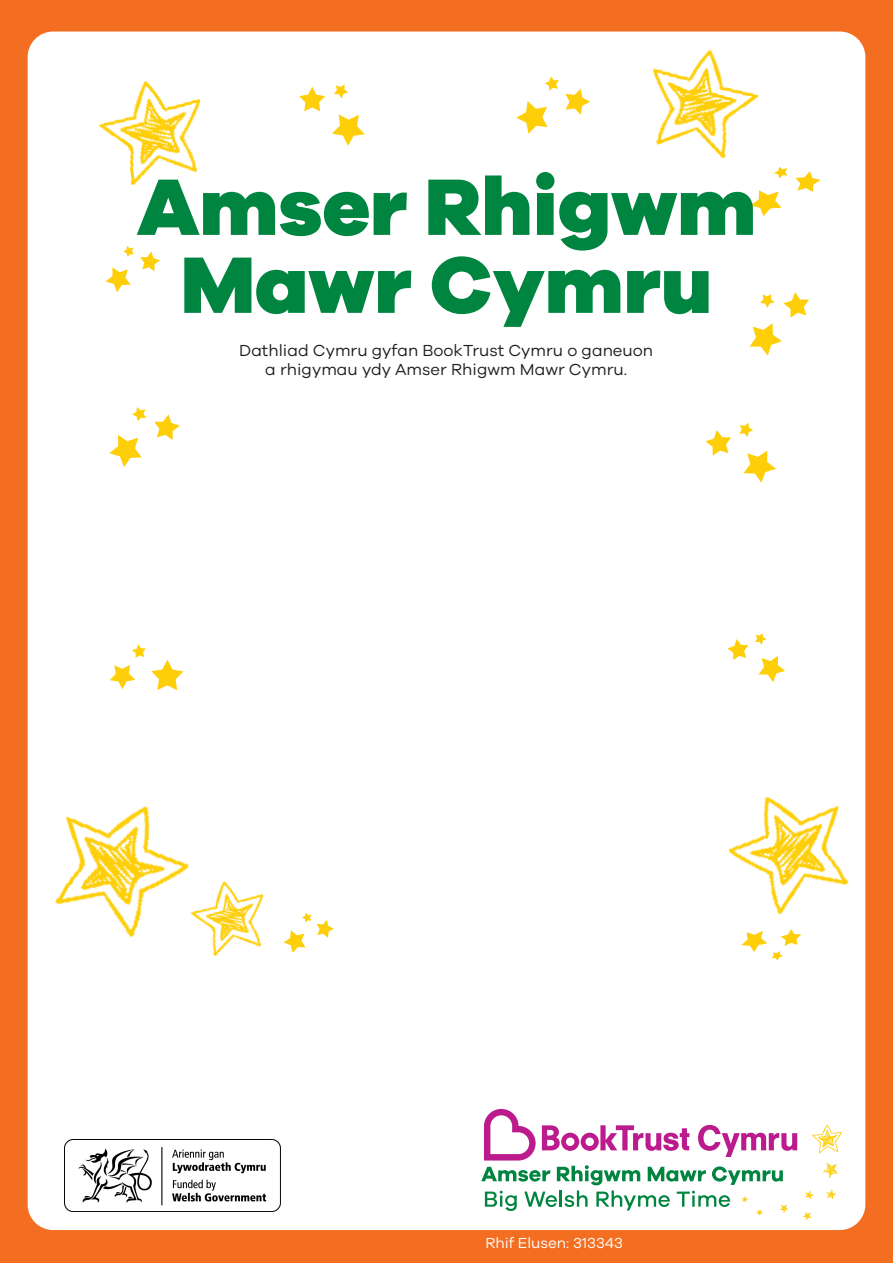
<style>
.page{position:relative;width:893px;height:1263px;background:#f36e21}
.page>*{position:absolute;margin:0;border:0;box-sizing:border-box;transform-origin:0 0}
.t1{font:800 82.5px/78px "Galano Grotesque";color:#008540;text-align:center}
.t2{font:16.5px/19.5px "Galano Grotesque";color:#231f20;text-align:center}
.t3{font:15px "Galano Grotesque";color:#fff}
</style>
<div class="page">
<div style="left:28px;top:32px;width:837px;height:1198px;background:#fff;border-radius:26px"></div>
<img style="left:756px;top:1124px;width:85px;height:96px">
<svg style="left:106px;top:267px;width:25px;height:25px"></svg>
<svg style="left:140px;top:252px;width:20px;height:19px"></svg>
<svg style="left:123px;top:246px;width:11px;height:11px"></svg>
<svg style="left:284px;top:912px;width:50px;height:41px"></svg>
<svg style="left:750px;top:190px;width:31px;height:26px"></svg>
<svg style="left:797px;top:171px;width:24px;height:21px"></svg>
<img style="left:98px;top:80px;width:103px;height:106px">
<img style="left:637px;top:31px;width:160px;height:149px">
<svg style="left:332px;top:114px;width:33px;height:32px"></svg>
<svg style="left:299px;top:87px;width:26px;height:24px"></svg>
<svg style="left:334px;top:84px;width:14px;height:14px"></svg>
<svg style="left:516px;top:101px;width:32px;height:33px"></svg>
<svg style="left:565px;top:89px;width:25px;height:26px"></svg>
<svg style="left:545px;top:76px;width:14px;height:15px"></svg>
<svg style="left:109px;top:435px;width:33px;height:32px"></svg>
<svg style="left:154px;top:414px;width:26px;height:26px"></svg>
<svg style="left:132px;top:407px;width:14px;height:14px"></svg>
<svg style="left:752px;top:949px;width:31px;height:11px"></svg>
<svg style="left:750px;top:292px;width:59px;height:64px"></svg>
<svg style="left:759px;top:656px;width:26px;height:26px"></svg>
<svg style="left:727px;top:639px;width:21px;height:21px"></svg>
<svg style="left:755px;top:633px;width:11px;height:12px"></svg>
<svg style="left:110px;top:644px;width:73px;height:46px"></svg>
<svg style="left:744px;top:451px;width:32px;height:32px"></svg>
<svg style="left:705px;top:430px;width:26px;height:26px"></svg>
<svg style="left:739px;top:423px;width:14px;height:14px"></svg>
<img style="left:27px;top:743px;width:162px;height:233px">
<img style="left:163px;top:867px;width:102px;height:109px">
<img style="left:728px;top:740px;width:138px;height:209px">
<svg style="left:481px;top:1109px;width:316px;height:102px"></svg>
<img style="left:65px;top:1139px;width:215px;height:73px">
<h1 class="t1" style="left:137px;top:165px;width:621px">Amser Rhigwm<br>Mawr Cymru</h1>
<p class="t2" style="left:239px;top:340px;width:415px">Dathliad Cymru gyfan BookTrust Cymru o ganeuon a rhigymau ydy Amser Rhigwm Mawr Cymru.</p>
<p class="t3" style="left:485px;top:1234px;width:139px">Rhif Elusen: 313343</p>
</div>
